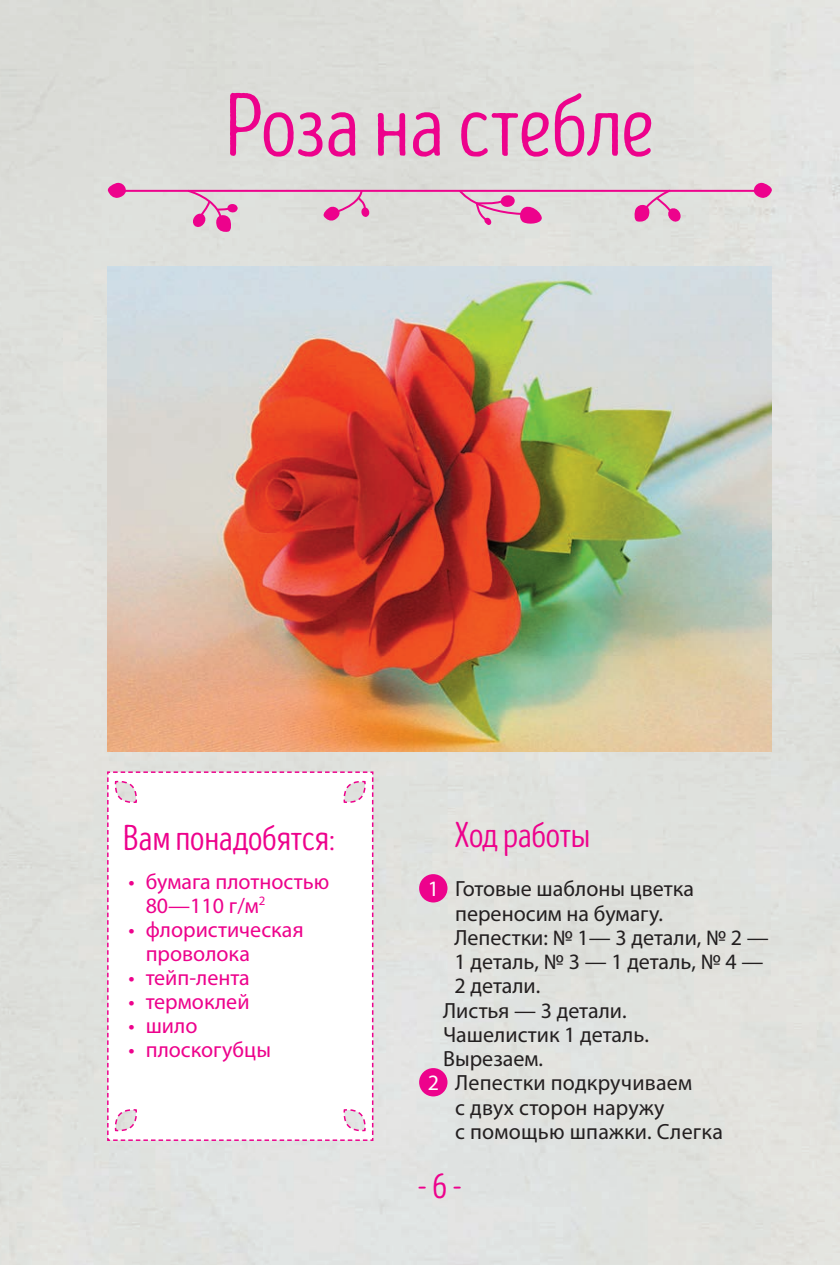
<style>
.page{position:relative;width:840px;height:1265px;background:#fff}
.page>*{position:absolute;margin:0;border:0;box-sizing:border-box;transform-origin:0 0}
.t1{font:89.6px "Intro Head R Base";letter-spacing:-.01em;color:#ed028c}
.t2{font:36px "Intro Head R Base";letter-spacing:-.01em;color:#ed028c}
.t3{font:22px "Myriad Pro";color:#231f20}
.t4{font:22px/24px "Myriad Pro";color:#ed028c}
.s1{color:#fefcfd}
</style>
<div class="page">
<div style="left:0;top:0;width:839px;height:1264px;background:#dfe1dd"></div>
<svg style="left:107px;top:771px;width:266px;height:369px"></svg>
<div style="left:419px;top:874px;width:28px;height:28px;background:#ed028c;border-radius:50%"></div>
<div style="left:419px;top:1067px;width:28px;height:29px;background:#ed028c;border-radius:50%"></div>
<img style="left:108px;top:266px;width:663px;height:485px">
<svg style="left:753px;top:182px;width:19px;height:16px"></svg>
<svg style="left:106px;top:182px;width:20px;height:16px"></svg>
<hr style="left:115px;top:190px;width:649px;height:2px;background:#ed028c">
<svg style="left:322px;top:189px;width:50px;height:33px;background:#dfa7c5"></svg>
<svg style="left:633px;top:188px;width:50px;height:37px;background:#e2a2c5"></svg>
<svg style="left:186px;top:189px;width:51px;height:43px;background:#e1a0c4"></svg>
<svg style="left:457px;top:189px;width:86px;height:36px;background:#e1a4c6"></svg>
<h1 class="t1" style="left:224px;top:77px;width:432px">Роза на стебле</h1>
<h2 class="t2" style="left:123px;top:819px;width:214px">Вам понадобятся:</h2>
<h2 class="t2" style="left:454px;top:815px;width:138px">Ход работы</h2>
<p class="t4" style="left:146px;top:868px;width:185px;text-indent:-17px">• бумага плотностью<br>80—110 г/м<sup>2</sup></p>
<p class="t4" style="left:146px;top:917px;width:159px;text-indent:-17px">• флористическая проволока</p>
<p class="t4" style="left:129px;top:965px;width:122px">• тейп-лента</p>
<p class="t4" style="left:129px;top:989px;width:122px">• термоклей</p>
<p class="t4" style="left:129px;top:1013px;width:70px">• шило</p>
<p class="t4" style="left:129px;top:1037px;width:144px">• плоскогубцы</p>
<p class="t3" style="left:427px;top:875px;width:268px"><span class="s1">1</span> Готовые шаблоны цветка</p>
<p class="t3" style="left:455px;top:899px;width:209px">переносим на бумагу.</p>
<p class="t3" style="left:454px;top:923px;width:316px">Лепестки: № 1— 3 детали, № 2 —</p>
<p class="t3" style="left:454px;top:948px;width:310px">1 деталь, № 3 — 1 деталь, № 4 —</p>
<p class="t3" style="left:454px;top:972px;width:87px">2 детали.</p>
<p class="t3" style="left:443px;top:996px;width:185px">Листья — 3 детали.</p>
<p class="t3" style="left:443px;top:1020px;width:207px">Чашелистик 1 деталь.</p>
<p class="t3" style="left:443px;top:1045px;width:101px">Вырезаем.</p>
<p class="t3" style="left:427px;top:1069px;width:266px"><span class="s1">2</span> Лепестки подкручиваем</p>
<p class="t3" style="left:455px;top:1093px;width:211px">с двух сторон наружу</p>
<p class="t3" style="left:455px;top:1117px;width:269px">с помощью шпажки. Слегка</p>
<h2 class="t2" style="left:416px;top:1166px;width:48px">- 6 -</h2>
</div>
